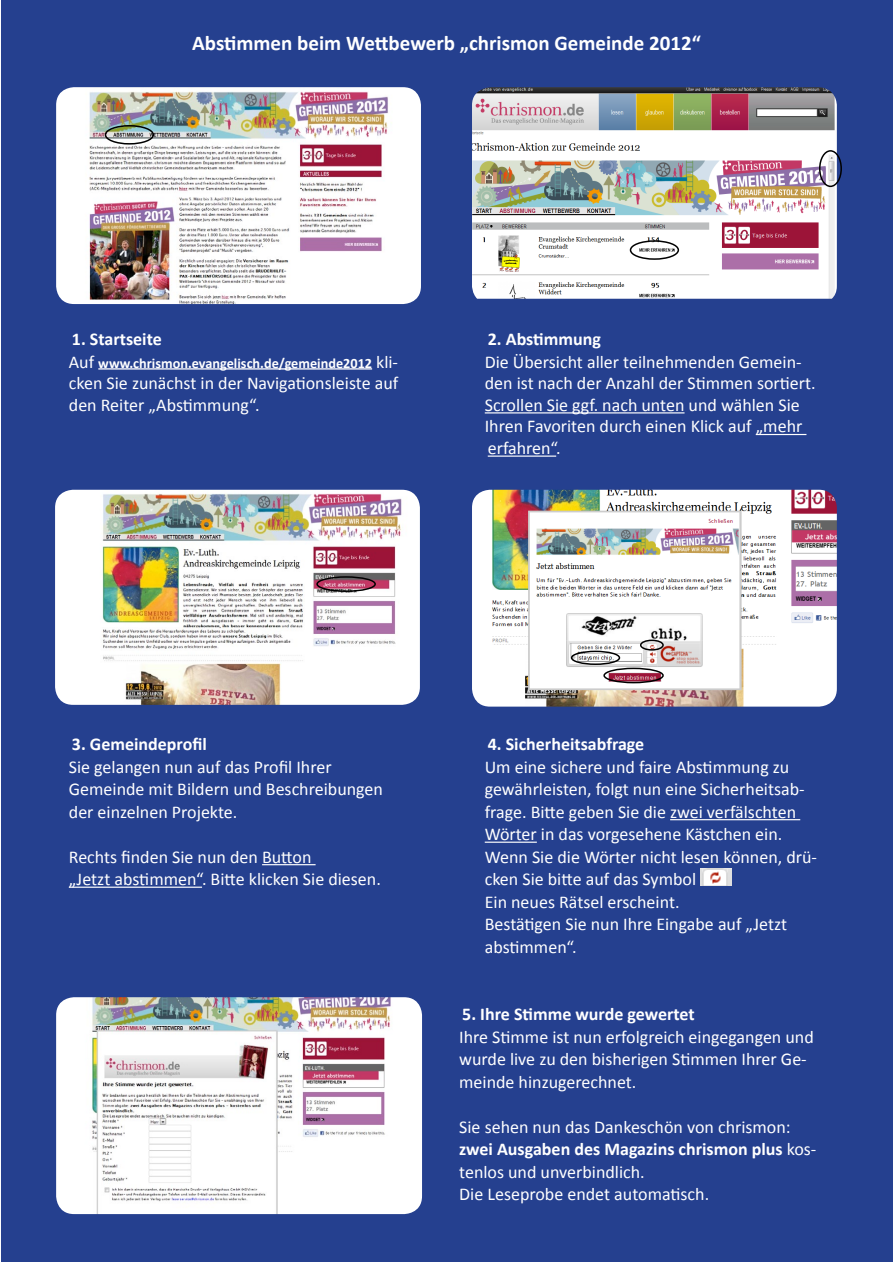
<style>
.page{position:relative;width:893px;height:1263px;background:#fff}
.page>*{position:absolute;margin:0;border:0;box-sizing:border-box;transform-origin:0 0}
.t1{font:700 21px "Calibri";color:#fff}
.t2{font:18px/22.5px "Calibri";color:#fff}
.t3{font:700 18px "Calibri";color:#fff}
.t4{font:700 14.25px "Calibri";color:#fff}
.s1{font-weight:400;font-size:18px}
.s2{font-weight:700}
</style>
<div class="page">
<div style="left:1px;top:1px;width:891px;height:1261px;background:#25408f"></div>
<img style="left:56px;top:87px;width:365px;height:217px">
<img style="left:472px;top:87px;width:365px;height:212px">
<img style="left:55px;top:490px;width:365px;height:215px">
<img style="left:472px;top:490px;width:365px;height:217px">
<img style="left:56px;top:997px;width:366px;height:217px">
<hr style="left:98px;top:368px;width:274px;height:2px;background:#fff">
<hr style="left:262px;top:864px;width:54px;height:1px;background:#fff">
<hr style="left:69px;top:887px;width:133px;height:1px;background:#fff">
<hr style="left:485px;top:412px;width:199px;height:1px;background:#fff">
<hr style="left:756px;top:434px;width:50px;height:1px;background:#fff">
<hr style="left:488px;top:455px;width:68px;height:2px;background:#fff">
<hr style="left:670px;top:819px;width:130px;height:1px;background:#fff">
<hr style="left:485px;top:842px;width:52px;height:1px;background:#fff">
<img style="left:701px;top:868px;width:31px;height:17px">
<div style="left:105px;top:125px;width:49px;height:20px;border:2px solid #000;border-radius:50%"></div>
<div style="left:630px;top:240px;width:49px;height:20px;border:2px solid #000;border-radius:50%"></div>
<div style="left:819px;top:150px;width:23px;height:37px;border:2px solid #000;border-radius:50%"></div>
<div style="left:316px;top:576px;width:60px;height:16px;border:2px solid #000;border-radius:50%"></div>
<div style="left:603px;top:668px;width:61px;height:15px;border:2px solid #000;border-radius:50%"></div>
<div style="left:571px;top:651px;width:49px;height:14px;border:2px solid #000;border-radius:50%"></div>
<div style="left:640px;top:639px;width:24px;height:12px;border:2px solid #000;border-radius:50%"></div>
<p class="t1" style="left:192px;top:30px;width:510px">Abstimmen beim Wettbewerb „chrismon Gemeinde 2012“</p>
<p class="t3" style="left:72px;top:328px;width:91px">1. Startseite</p>
<p class="t4" style="left:69px;top:354px;width:331px"><span class="s1">Auf</span> www.chrismon.evangelisch.de/gemeinde2012 <span class="s1">kli-</span></p>
<p class="t2" style="left:69px;top:372px;width:331px;line-height:21.6px">cken Sie zunächst in der Navigationsleiste auf den Reiter „Abstimmung“.</p>
<p class="t3" style="left:488px;top:328px;width:115px">2. Abstimmung</p>
<p class="t2" style="left:485px;top:350px;width:332px;line-height:21.6px">Die Übersicht aller teilnehmenden Gemein&shy;den ist nach der Anzahl der Stimmen sortiert.<br>Scrollen Sie ggf. nach unten und wählen Sie Ihren Favoriten durch einen Klick auf „mehr erfahren“.</p>
<p class="t3" style="left:72px;top:733px;width:136px">3. Gemeindeprofil</p>
<p class="t2" style="left:69px;top:754px;width:316px">Sie gelangen nun auf das Profil Ihrer<br>Gemeinde mit Bildern und Beschreibungen der einzelnen Projekte.</p>
<p class="t2" style="left:69px;top:844px;width:314px">Rechts finden Sie nun den Button<br>„Jetzt abstimmen“. Bitte klicken Sie diesen.</p>
<p class="t3" style="left:488px;top:733px;width:158px">4. Sicherheitsabfrage</p>
<p class="t2" style="left:485px;top:754px;width:334px">Um eine sichere und faire Abstimmung zu gewährleisten, folgt nun eine Sicherheitsab&shy;frage. Bitte geben Sie die zwei verfälschten Wörter in das vorgesehene Kästchen ein.<br>Wenn Sie die Wörter nicht lesen können, drü&shy;cken Sie bitte auf das Symbol<br>Ein neues Rätsel erscheint.<br>Bestätigen Sie nun Ihre Eingabe auf „Jetzt abstimmen“.</p>
<p class="t3" style="left:462px;top:1003px;width:234px">5. Ihre Stimme wurde gewertet</p>
<p class="t2" style="left:459px;top:1025px;width:356px">Ihre Stimme ist nun erfolgreich eingegangen und wurde live zu den bisherigen Stimmen Ihrer Ge&shy;meinde hinzugerechnet.</p>
<p class="t2" style="left:459px;top:1115px;width:359px">Sie sehen nun das Dankeschön von chrismon: <span class="s2">zwei Ausgaben des Magazins chrismon plus</span> kos&shy;tenlos und unverbindlich.<br>Die Leseprobe endet automatisch.</p>
</div>
